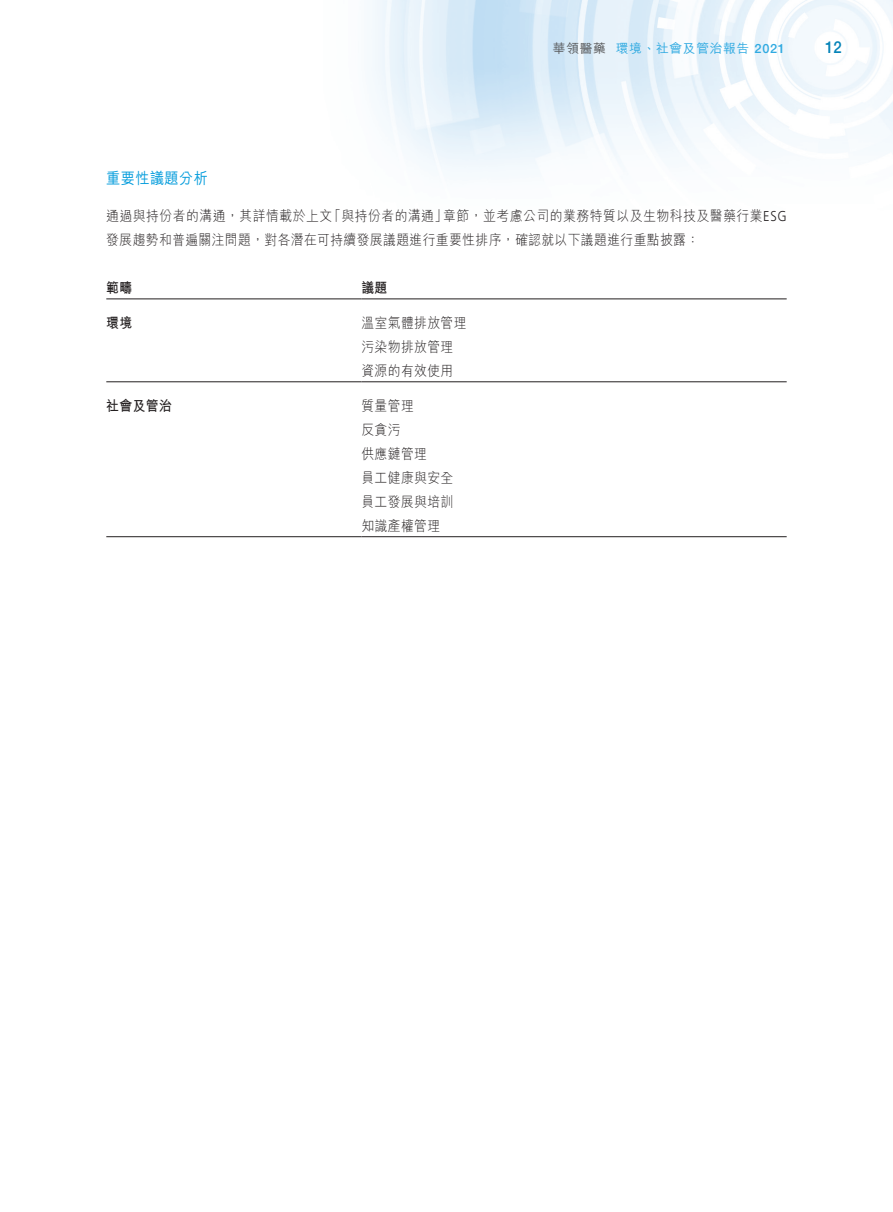
<style>
.page{position:relative;width:893px;height:1212px;background:#fff}
.page>*{position:absolute;margin:0;border:0;box-sizing:border-box;transform-origin:0 0}
.t1{font:500 16.5px "Helvetica Neue LT Std";color:#0583b8;scale:.9 1}
.t2{font:500 15.75px "M Hei HK";letter-spacing:.03em;color:#069ddc;scale:.9 1}
.t3{font:300 14.25px/24px "M Hei HK";letter-spacing:.03em;color:#231f20;scale:.9 1}
.t4{font:700 14.25px "M Hei HK";letter-spacing:.03em;color:#231f20;scale:.9 1}
.t5{font:500 12.75px "M Hei HK";letter-spacing:.055em;color:#30aae1}
.t6{font:500 12.75px "M Hei HK";color:#57585a}
.s1{font-family:"Helvetica Neue LT Std"}
.s2{font-family:"Frutiger LT Std"}
</style>
<div class="page">
<img style="left:106px;top:0;width:787px;height:538px">
<hr style="left:106px;top:298px;width:255px;height:1px;background:#231f20">
<hr style="left:361px;top:298px;width:426px;height:1px;background:#231f20">
<hr style="left:106px;top:381px;width:255px;height:1px;background:#231f20">
<hr style="left:361px;top:381px;width:426px;height:1px;background:#231f20">
<hr style="left:106px;top:536px;width:255px;height:1px;background:#231f20">
<hr style="left:361px;top:536px;width:426px;height:1px;background:#231f20">
<p class="t6" style="left:553px;top:39px;width:55px">華領醫藥</p>
<p class="t5" style="left:616px;top:39px;width:171px">環境、社會及管治報告 <span class="s1">2021</span></p>
<p class="t1" style="left:825px;top:37px;width:20px">12</p>
<p class="t2" style="left:106px;top:167px;width:114px">重要性議題分析</p>
<p class="t3" style="left:106px;top:203px;width:660px">通過與持份者的溝通，其詳情載於上文<br>發展趨勢和普遍關注問題，對各潛在可持續發展議題進行重要性排序，確認就以下議題進行重點披露：</p>
<p class="t4" style="left:361px;top:277px;width:30px">議題</p>
<p class="t3" style="left:328px;top:203px;width:134px">「與持份者的溝通」</p>
<p class="t3" style="left:443px;top:203px;width:383px">章節，並考慮公司的業務特質以及生物科技及醫藥行業<span class="s2">ESG</span></p>
<p class="t4" style="left:106px;top:277px;width:30px">範疇</p>
<p class="t4" style="left:106px;top:312px;width:30px">環境</p>
<p class="t4" style="left:106px;top:395px;width:74px">社會及管治</p>
<p class="t3" style="left:361px;top:310px;width:118px">溫室氣體排放管理</p>
<p class="t3" style="left:361px;top:334px;width:104px">污染物排放管理資源的有效使用</p>
<p class="t3" style="left:361px;top:393px;width:60px">質量管理</p>
<p class="t3" style="left:361px;top:417px;width:104px">反貪污<br>供應鏈管理<br>員工健康與安全員工發展與培訓知識產權管理</p>
</div>
